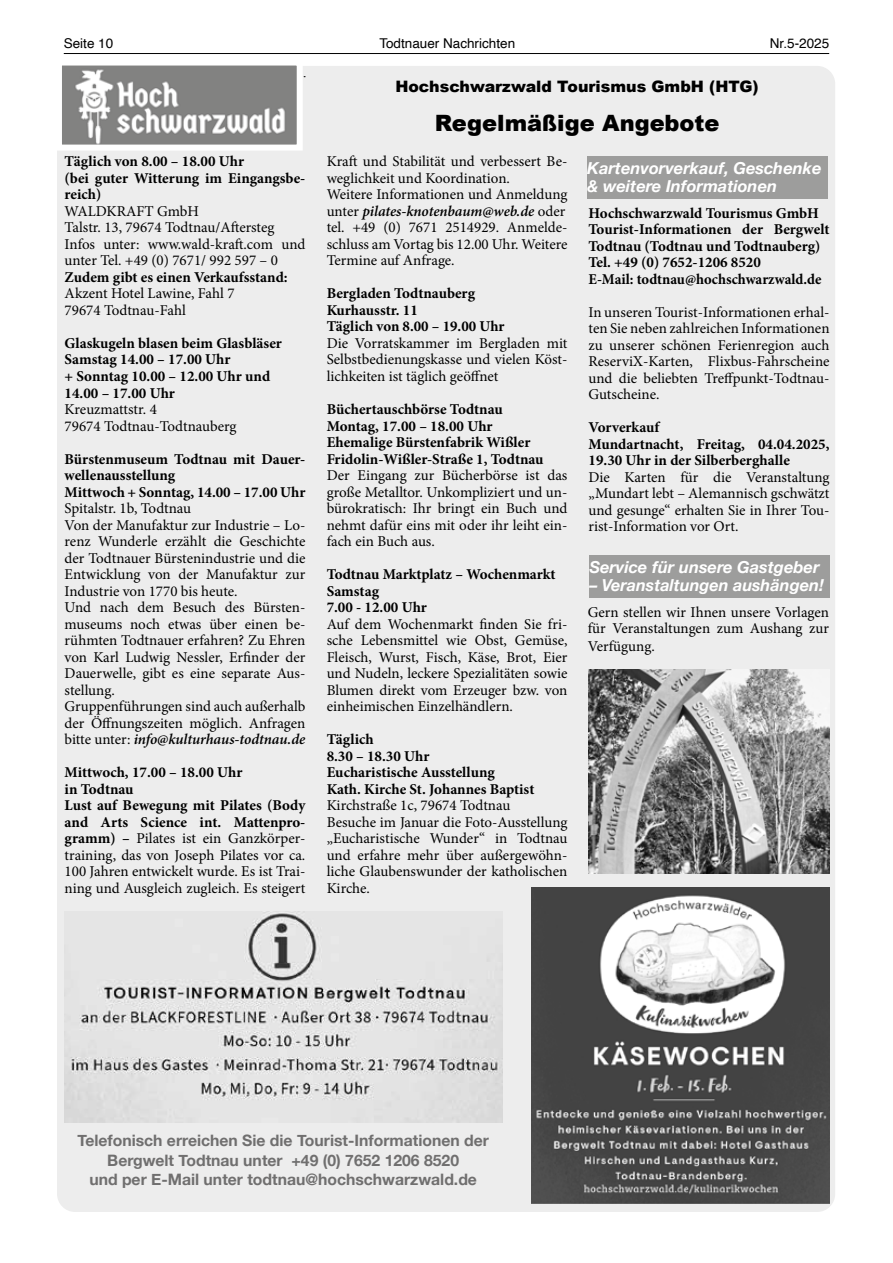
<style>
.page{position:relative;width:893px;height:1263px;background:#fff}
.page>*{position:absolute;margin:0;border:0;box-sizing:border-box;transform-origin:0 0}
.t1{font:900 22.5px "Arial";color:#000}
.t2{font:italic 700 16.5px/18px "Helvetica Neue";color:#fff}
.t3{font:700 15.75px/19.5px "Helvetica Neue";color:#706f6f;text-align:center}
.t4{font:900 15.75px "Arial";color:#000}
.t5{font:15.75px "Times New Roman";color:#000}
.t6{font:15px/16.5px "Minion Pro";color:#000}
.t7{font:700 15px/16.5px "Minion Pro";color:#000}
.t8{font:13.5px "Helvetica";color:#000}
.s1{font-weight:600;font-style:italic}
.s2{font-weight:700}
</style>
<div class="page">
<hr style="left:64px;top:53px;width:765px;height:1px;background:#000">
<div style="left:57px;top:66px;width:778px;height:1146px;background:#ededed;border-radius:18px"></div>
<img style="left:63px;top:67px;width:233px;height:77px">
<div style="left:56px;top:60px;width:247px;height:91px;border:6px solid #fff"></div>
<div style="left:587px;top:156px;width:240px;height:42px;background:#9d9d9c"></div>
<div style="left:589px;top:555px;width:240px;height:43px;background:#9d9d9c"></div>
<img style="left:65px;top:912px;width:438px;height:211px">
<img style="left:531px;top:887px;width:298px;height:316px">
<img style="left:588px;top:669px;width:241px;height:204px">
<p class="t8" style="left:64px;top:33px;width:51px">Seite 10</p>
<p class="t8" style="left:379px;top:33px;width:137px">Todtnauer Nachrichten</p>
<p class="t8" style="left:770px;top:33px;width:61px">Nr.5-2025</p>
<p class="t5" style="left:303px;top:61px;width:5px">.</p>
<p class="t4" style="left:395px;top:74px;width:365px">Hochschwarzwald Tourismus GmbH (HTG)</p>
<h1 class="t1" style="left:435px;top:107px;width:286px">Regelmäßige Angebote</h1>
<p class="t7" style="left:65px;top:153px;width:242px">Täglich von 8.00 – 18.00 Uhr<br>(bei guter Witterung im Eingangsbe&shy;reich)</p>
<p class="t6" style="left:65px;top:203px;width:242px">WALDKRAFT GmbH<br>Talstr. 13, 79674 Todtnau/Aftersteg<br>Infos unter: www.wald-kraft.com und unter Tel. +49 (0) 7671/ 992 597 – 0</p>
<p class="t7" style="left:65px;top:269px;width:225px">Zudem gibt es einen Verkaufsstand:</p>
<p class="t6" style="left:65px;top:285px;width:172px">Akzent Hotel Lawine, Fahl 7<br>79674 Todtnau-Fahl</p>
<p class="t7" style="left:65px;top:335px;width:219px">Glaskugeln blasen beim Glasbläser<br>Samstag 14.00 – 17.00 Uhr<br>+ Sonntag 10.00 – 12.00 Uhr und<br>14.00 – 17.00 Uhr</p>
<p class="t6" style="left:65px;top:401px;width:174px">Kreuzmattstr. 4<br>79674 Todtnau-Todtnauberg</p>
<p class="t7" style="left:65px;top:450px;width:242px">Bürstenmuseum Todtnau mit Dauer&shy;wellenausstellung<br>Mittwoch + Sonntag, 14.00 – 17.00 Uhr</p>
<p class="t6" style="left:65px;top:500px;width:242px">Spitalstr. 1b, Todtnau<br>Von der Manufaktur zur Industrie – Lo&shy;renz Wunderle erzählt die Geschichte der Todtnauer Bürstenindustrie und die Entwicklung von der Manufaktur zur Industrie von 1770 bis heute.<br>Und nach dem Besuch des Bürsten&shy;museums noch etwas über einen be&shy;rühmten Todtnauer erfahren? Zu Ehren von Karl Ludwig Nessler, Erfinder der Dauerwelle, gibt es eine separate Aus&shy;stellung.<br>Gruppenführungen sind auch außerhalb der Öffnungszeiten möglich. Anfragen bitte unter: <span class="s1">info@kulturhaus-todtnau.de</span></p>
<p class="t6" style="left:65px;top:764px;width:242px"><span class="s2">Mittwoch, 17.00 – 18.00 Uhr<br>in Todtnau<br>Lust auf Bewegung mit Pilates (Body and Arts Science int. Mattenpro&shy;gramm) –</span> Pilates ist ein Ganzkörper&shy;training, das von Joseph Pilates vor ca.<br>100 Jahren entwickelt wurde. Es ist Trai&shy;ning und Ausgleich zugleich. Es steigert</p>
<p class="t6" style="left:327px;top:153px;width:242px">Kraft und Stabilität und verbessert Be&shy;weglichkeit und Koordination.<br>Weitere Informationen und Anmeldung unter <span class="s1">pilates-knotenbaum@web.de</span> oder tel. +49 (0) 7671 2514929. Anmelde&shy;schluss am Vortag bis 12.00 Uhr. Weitere Termine auf Anfrage.</p>
<p class="t7" style="left:327px;top:285px;width:179px">Bergladen Todtnauberg<br>Kurhausstr. 11<br>Täglich von 8.00 – 19.00 Uhr</p>
<p class="t6" style="left:327px;top:335px;width:242px;text-align:justify">Die Vorratskammer im Bergladen mit Selbstbedienungskasse und vielen Köst&shy;lichkeiten ist täglich geöffnet</p>
<p class="t7" style="left:327px;top:401px;width:218px">Büchertauschbörse Todtnau<br>Montag, 17.00 – 18.00 Uhr<br>Ehemalige Bürstenfabrik Wißler<br>Fridolin-Wißler-Straße 1, Todtnau</p>
<p class="t6" style="left:327px;top:467px;width:242px;text-align:justify">Der Eingang zur Bücherbörse ist das große Metalltor. Unkompliziert und un&shy;bürokratisch: Ihr bringt ein Buch und nehmt dafür eins mit oder ihr leiht ein&shy;fach ein Buch aus.</p>
<p class="t7" style="left:327px;top:566px;width:230px">Todtnau Marktplatz – Wochenmarkt<br>Samstag<br>7.00 - 12.00 Uhr</p>
<p class="t6" style="left:327px;top:615px;width:242px;text-align:justify">Auf dem Wochenmarkt finden Sie fri&shy;sche Lebensmittel wie Obst, Gemüse, Fleisch, Wurst, Fisch, Käse, Brot, Eier und Nudeln, leckere Spezialitäten sowie Blumen direkt vom Erzeuger bzw. von einheimischen Einzelhändlern.</p>
<p class="t7" style="left:327px;top:731px;width:209px">Täglich<br>8.30 – 18.30 Uhr<br>Eucharistische Ausstellung<br>Kath. Kirche St. Johannes Baptist</p>
<p class="t6" style="left:327px;top:797px;width:242px">Kirchstraße 1c, 79674 Todtnau<br>Besuche im Januar die Foto-Ausstellung „Eucharistische Wunder“ in Todtnau und erfahre mehr über außergewöhn&shy;liche Glaubenswunder der katholischen<br>Kirche.</p>
<p class="t2" style="left:587px;top:160px;width:236px">Kartenvorverkauf, Geschenke &amp; weitere Informationen</p>
<p class="t7" style="left:588px;top:204px;width:242px">Hochschwarzwald Tourismus GmbH Tourist-Informationen der Bergwelt Todtnau (Todtnau und Todtnauberg)<br>Tel. +49 (0) 7652-1206 8520<br>E-Mail: todtnau@hochschwarzwald.de</p>
<p class="t6" style="left:588px;top:304px;width:242px;text-align:justify">In unseren Tourist-Informationen erhal&shy;ten Sie neben zahlreichen Informationen zu unserer schönen Ferienregion auch ReserviX-Karten, Flixbus-Fahrscheine und die beliebten Treffpunkt-Todtnau-Gutscheine.</p>
<p class="t7" style="left:588px;top:419px;width:242px">Vorverkauf<br>Mundartnacht, Freitag, 04.04.2025,<br>19.30 Uhr in der Silberberghalle</p>
<p class="t6" style="left:588px;top:469px;width:242px;text-align:justify">Die Karten für die Veranstaltung „Mundart lebt – Alemannisch gschwätzt und gesunge“ erhalten Sie in Ihrer Tou&shy;rist-Information vor Ort.</p>
<p class="t2" style="left:589px;top:558px;width:232px">Service für unsere Gastgeber</p>
<p class="t2" style="left:589px;top:576px;width:236px">– Veranstaltungen aushängen!</p>
<p class="t6" style="left:588px;top:604px;width:243px;text-align:justify">Gern stellen wir Ihnen unsere Vorlagen für Veranstaltungen zum Aushang zur Verfügung.</p>
<p class="t3" style="left:77px;top:1131px;width:413px">Telefonisch erreichen Sie die Tourist-Informationen der<br>Bergwelt Todtnau unter +49 (0) 7652 1206 8520<br>und per E-Mail unter todtnau@hochschwarzwald.de</p>
</div>
